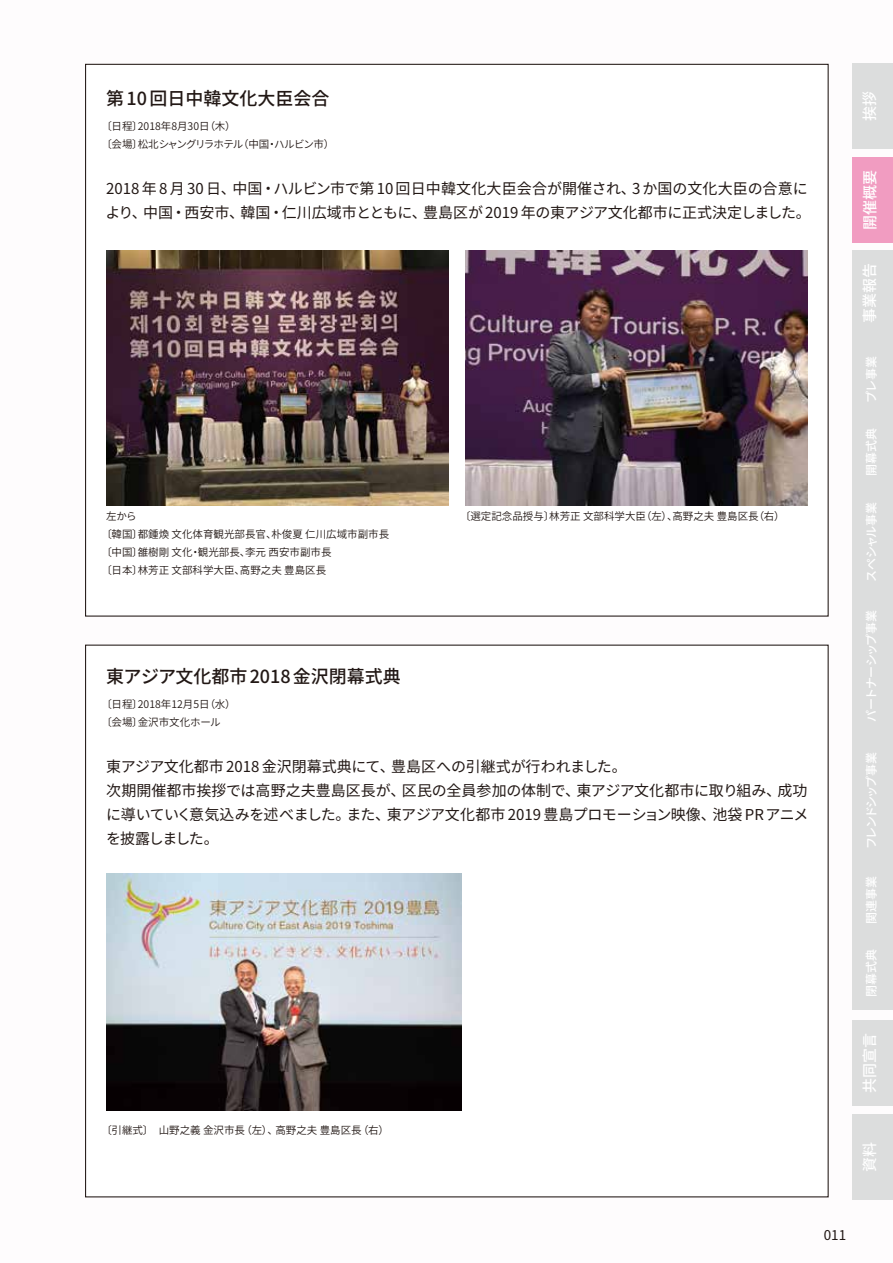
<style>
.page{position:relative;width:893px;height:1263px;background:#fff}
.page>*{position:absolute;margin:0;border:0;box-sizing:border-box;transform-origin:0 0}
.t1{font:500 18px "Source Han Sans JP";color:#221815}
.t2{font:15px/24px "Source Han Sans JP";color:#221815}
.t3{font:500 15px "Source Han Sans JP";color:#fff}
.t4{font:13.5px "Source Han Sans JP";color:#221815}
.t5{font:500 12px "Source Han Sans JP";letter-spacing:-.02em;color:#fff}
.t6{font:500 12px "Source Han Sans JP";letter-spacing:-.135em;color:#fff}
.t7{font:10.5px/18px "Source Han Sans JP";color:#221815}
</style>
<div class="page">
<img style="left:106px;top:873px;width:356px;height:238px">
<img style="left:106px;top:251px;width:342px;height:255px">
<img style="left:465px;top:251px;width:342px;height:255px">
<div style="left:852px;top:64px;width:41px;height:85px;background:#dcdddd"></div>
<div style="left:852px;top:157px;width:41px;height:85px;background:#f19cc1"></div>
<div style="left:852px;top:251px;width:41px;height:759px;background:#dcdddd"></div>
<div style="left:852px;top:1020px;width:41px;height:86px;background:#dcdddd"></div>
<div style="left:852px;top:1114px;width:41px;height:85px;background:#dcdddd"></div>
<p class="t1" style="left:106px;top:89px;width:225px">第 10 回日中韓文化大臣会合</p>
<p class="t7" style="left:101px;top:118px;width:234px">〔日程〕2018年8月30日（木）<br>〔会場〕松北シャングリラホテル（中国・ハルビン市）</p>
<p class="t2" style="left:105px;top:177px;width:707px">2018年 8月 30日、中国・ハルビン市で第 10回日中韓文化大臣会合が開催され、3か国の文化大臣の合意により、中国・西安市、韓国・仁川広域市とともに、豊島区が 2019 年の東アジア文化都市に正式決定しました。</p>
<p class="t7" style="left:101px;top:507px;width:289px;text-indent:5px">左から<br>〔韓国〕都鍾煥 文化体育観光部長官、朴俊夏 仁川広域市副市長〔中国〕雒樹剛 文化・観光部長、李元 西安市副市長<br>〔日本〕林芳正 文部科学大臣、高野之夫 豊島区長</p>
<p class="t7" style="left:460px;top:507px;width:326px">〔選定記念品授与〕林芳正 文部科学大臣（左）、高野之夫 豊島区長（右）</p>
<p class="t1" style="left:106px;top:667px;width:296px">東アジア文化都市 2018 金沢閉幕式典</p>
<p class="t7" style="left:101px;top:696px;width:136px">〔日程〕2018年12月5日（水）〔会場〕金沢市文化ホール</p>
<p class="t2" style="left:106px;top:755px;width:704px">東アジア文化都市 2018金沢閉幕式典にて、豊島区への引継式が行われました。<br>次期開催都市挨拶では高野之夫豊島区長が、区民の全員参加の体制で、東アジア文化都市に取り組み、成功に導いていく意気込みを述べました。また、東アジア文化都市 2019 豊島プロモーション映像、池袋 PRアニメを披露しました。</p>
<p class="t7" style="left:101px;top:1122px;width:289px">〔引継式〕　山野之義 金沢市長（左）、高野之夫 豊島区長（右）</p>
<p class="t3" style="left:861px;top:121px;width:31px;rotate:-90deg">挨拶</p>
<p class="t3" style="left:861px;top:230px;width:61px;rotate:-90deg">開催概要</p>
<p class="t3" style="left:861px;top:323px;width:61px;rotate:-90deg">事業報告</p>
<p class="t5" style="left:864px;top:402px;width:48px;rotate:-90deg">プレ事業</p>
<p class="t5" style="left:864px;top:476px;width:49px;rotate:-90deg">開幕式典</p>
<p class="t5" style="left:864px;top:582px;width:81px;rotate:-90deg">スペシャル事業</p>
<p class="t5" style="left:864px;top:722px;width:113px;rotate:-90deg">パートナーシップ事業</p>
<p class="t6" style="left:864px;top:849px;width:99px;rotate:-90deg">フレンドシップ事業</p>
<p class="t5" style="left:864px;top:924px;width:49px;rotate:-90deg">関連事業</p>
<p class="t5" style="left:864px;top:997px;width:49px;rotate:-90deg">閉幕式典</p>
<p class="t3" style="left:861px;top:1093px;width:61px;rotate:-90deg">共同宣言</p>
<p class="t3" style="left:861px;top:1172px;width:32px;rotate:-90deg">資料</p>
<p class="t4" style="left:824px;top:1227px;width:24px">011</p>
</div>
